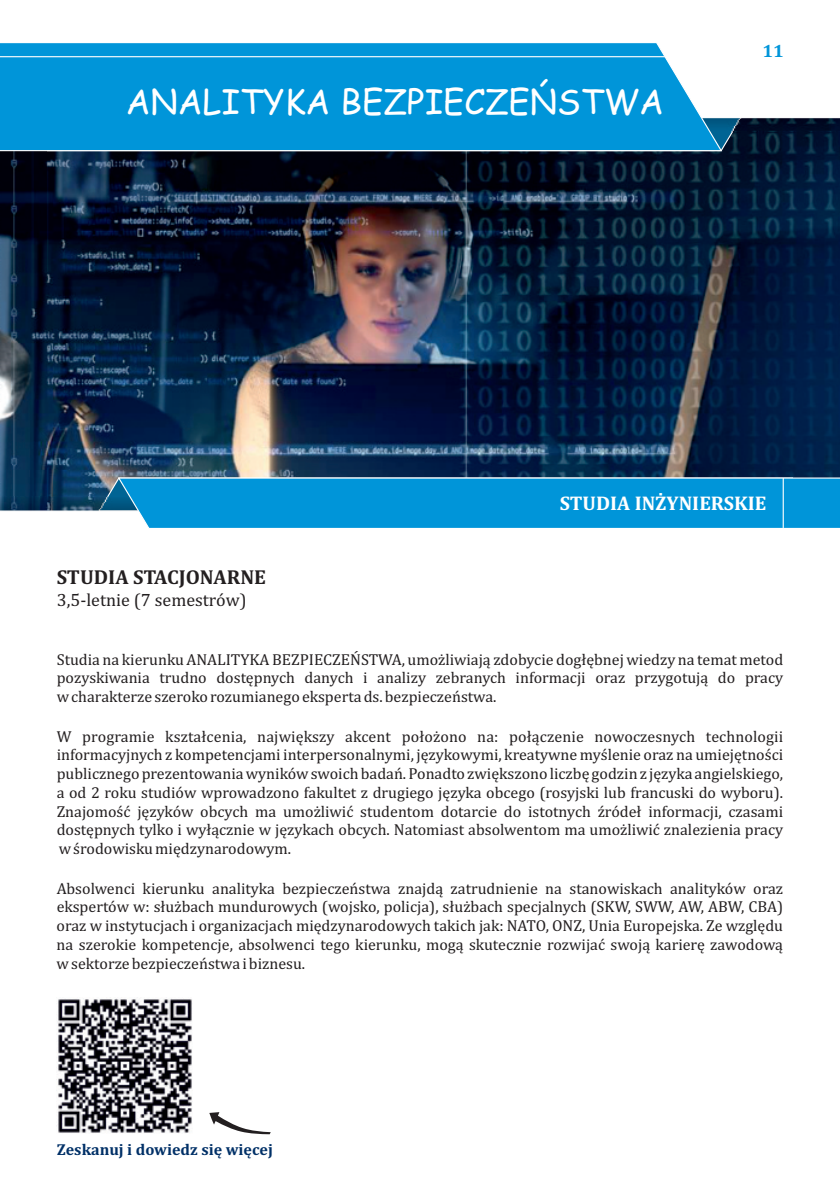
<style>
.page{position:relative;width:840px;height:1191px;background:#fff}
.page>*{position:absolute;margin:0;border:0;box-sizing:border-box;transform-origin:0 0}
.t1{font:34px "Comic Sans MS";color:#fff}
.t2{font:700 20.4px "Cambria";color:#231f20}
.t3{font:700 20px "Cambria";color:#fff}
.t4{font:18px "Cambria";color:#231f20}
.t5{font:700 18px "Cambria";color:#0095d9}
.t6{font:16px/18.8px "Cambria";color:#231f20;text-align:justify}
.t7{font:700 16px "Cambria";color:#003067}
</style>
<div class="page">
<img style="left:0;top:132px;width:839px;height:364px">
<svg style="left:0;top:43px;width:722px;height:109px;background:#0e9ad9"></svg>
<svg style="left:97px;top:476px;width:742px;height:52px;background:#0f97d5"></svg>
<hr style="left:782px;top:478px;width:1px;height:50px;background:#fff">
<svg style="left:209px;top:1112px;width:61px;height:22px"></svg>
<img style="left:57px;top:998px;width:136px;height:135px">
<h1 class="t1" style="left:126px;top:87px;width:539px">ANALITYKA BEZPIECZEŃSTWA</h1>
<p class="t5" style="left:762px;top:43px;width:23px">11</p>
<p class="t2" style="left:57px;top:568px;width:211px">STUDIA STACJONARNE</p>
<p class="t4" style="left:57px;top:592px;width:191px">3,5-letnie (7 semestrów)</p>
<p class="t3" style="left:559px;top:495px;width:208px">STUDIA INŻYNIERSKIE</p>
<p class="t6" style="left:57px;top:651px;width:727px">Studia na kierunku ANALITYKA BEZPIECZEŃSTWA, umożliwiają zdobycie dogłębnej wiedzy na temat metod pozyskiwania trudno dostępnych danych i analizy zebranych informacji oraz przygotują do pracy w charakterze szeroko rozumianego eksperta ds. bezpieczeństwa.</p>
<p class="t6" style="left:57px;top:727px;width:727px">W programie kształcenia, największy akcent położono na: połączenie nowoczesnych technologii informacyjnych z kompetencjami interpersonalnymi, językowymi, kreatywne myślenie oraz na umiejętności publicznego prezentowania wyników swoich badań. Ponadto zwiększono liczbę godzin z języka angielskiego, a od 2 roku studiów wprowadzono fakultet z drugiego języka obcego (rosyjski lub francuski do wyboru).<br>Znajomość języków obcych ma umożliwić studentom dotarcie do istotnych źródeł informacji, czasami dostępnych tylko i wyłącznie w językach obcych. Natomiast absolwentom ma umożliwić znalezienia pracy w środowisku międzynarodowym.</p>
<p class="t6" style="left:57px;top:879px;width:727px">Absolwenci kierunku analityka bezpieczeństwa znajdą zatrudnienie na stanowiskach analityków oraz ekspertów w: służbach mundurowych (wojsko, policja), służbach specjalnych (SKW, SWW, AW, ABW, CBA) oraz w instytucjach i organizacjach międzynarodowych takich jak: NATO, ONZ, Unia Europejska. Ze względu na szerokie kompetencje, absolwenci tego kierunku, mogą skutecznie rozwijać swoją karierę zawodową w sektorze bezpieczeństwa i biznesu.</p>
<p class="t7" style="left:57px;top:1142px;width:217px">Zeskanuj i dowiedz się więcej</p>
</div>
